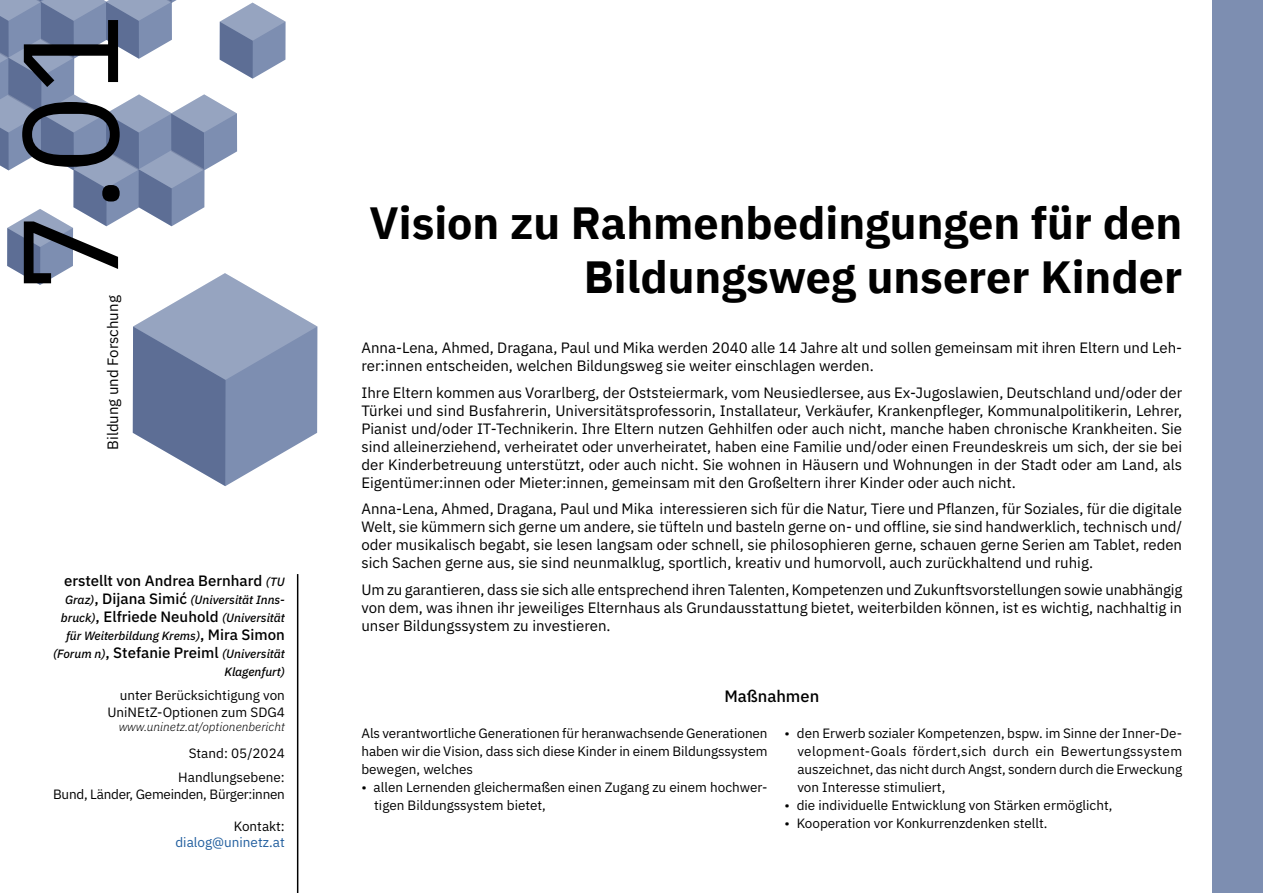
<style>
.page{position:relative;width:1263px;height:893px;background:#fff}
.page>*{position:absolute;margin:0;border:0;box-sizing:border-box;transform-origin:0 0}
.t1{font:135px "IBM Plex Sans";color:#000}
.t2{font:700 45px/54px "IBM Plex Sans";color:#000;text-align:right}
.t3{font:500 16.5px "IBM Plex Sans";color:#000}
.t4{font:15px/18px "IBM Plex Sans";color:#000;text-align:justify}
.t5{font:500 15px "IBM Plex Sans";color:#000}
.t6{font:13.5px/18px "IBM Plex Sans";color:#000;text-align:justify}
.t7{font:13.5px "IBM Plex Sans";letter-spacing:-.02em;color:#000}
.t8{font:13.5px "IBM Plex Sans";color:#215e9e}
.t9{font:italic 500 12px/18px "IBM Plex Sans";color:#000;text-align:right}
.t10{font:italic 300 12px "IBM Plex Sans";color:#000}
.s1{font-style:italic;font-size:12px}
.s2{font-style:normal;font-size:15px}
</style>
<div class="page">
<div style="left:1212px;top:0;width:51px;height:893px;background:#7d8eb1"></div>
<hr style="left:297px;top:574px;width:1px;height:319px;background:#000">
<svg style="left:0;top:0;width:317px;height:486px"></svg>
<h1 class="t1" style="left:-33px;top:293px;width:281px;rotate:-90deg">7.01</h1>
<p class="t4" style="left:103px;top:450px;width:156px;rotate:-90deg">Bildung und Forschung</p>
<p class="t5" style="left:64px;top:569px;width:222px">erstellt von Andrea Bernhard <span class="s1">(TU</span></p>
<p class="t9" style="left:53px;top:589px;width:233px">Graz)<span class="s2">, Dijana Simić</span> (Universität Inns&shy;bruck)<span class="s2">, Elfriede Neuhold</span> (Universität für Weiterbildung Krems)<span class="s2">, Mira Simon </span>(Forum n)<span class="s2">, Stefanie Preiml</span> (Universität Klagenfurt)</p>
<p class="t6" style="left:107px;top:686px;width:179px;line-height:16.2px;text-align:right">unter Berücksichtigung von<br>UniNEtZ-Optionen zum SDG4</p>
<p class="t10" style="left:119px;top:717px;width:168px">www.uninetz.at/optionenbericht</p>
<p class="t6" style="left:178px;top:739px;width:108px;line-height:24.8px;text-align:right">Stand: 05/2024<br>Handlungsebene:</p>
<p class="t7" style="left:53px;top:783px;width:233px">Bund, Länder, Gemeinden, Bürger:innen</p>
<p class="t6" style="left:234px;top:816px;width:53px">Kontakt:</p>
<p class="t8" style="left:175px;top:832px;width:111px">dialog@uninetz.at</p>
<h2 class="t2" style="left:370px;top:192px;width:814px">Vision zu Rahmenbedingungen für den<br>Bildungsweg unserer Kinder</h2>
<p class="t4" style="left:361px;top:338px;width:822px">Anna-Lena, Ahmed, Dragana, Paul und Mika werden 2040 alle 14 Jahre alt und sollen gemeinsam mit ihren Eltern und Leh&shy;rer:innen entscheiden, welchen Bildungsweg sie weiter einschlagen werden.</p>
<p class="t4" style="left:361px;top:382px;width:822px">Ihre Eltern kommen aus Vorarlberg, der Oststeiermark, vom Neusiedlersee, aus Ex-Jugoslawien, Deutschland und/oder der Türkei und sind Busfahrerin, Universitätsprofessorin, Installateur, Verkäufer, Krankenpfleger, Kommunalpolitikerin, Lehrer, Pianist und/oder IT-Technikerin. Ihre Eltern nutzen Gehhilfen oder auch nicht, manche haben chronische Krankheiten. Sie sind alleinerziehend, verheiratet oder unverheiratet, haben eine Familie und/oder einen Freundeskreis um sich, der sie bei der Kinderbetreuung unterstützt, oder auch nicht. Sie wohnen in Häusern und Wohnungen in der Stadt oder am Land, als Eigentümer:innen oder Mieter:innen, gemeinsam mit den Großeltern ihrer Kinder oder auch nicht.</p>
<p class="t4" style="left:361px;top:499px;width:822px">Anna-Lena, Ahmed, Dragana, Paul und Mika interessieren sich für die Natur, Tiere und Pflanzen, für Soziales, für die digitale Welt, sie kümmern sich gerne um andere, sie tüfteln und basteln gerne on- und offline, sie sind handwerklich, technisch und/ oder musikalisch begabt, sie lesen langsam oder schnell, sie philosophieren gerne, schauen gerne Serien am Tablet, reden sich Sachen gerne aus, sie sind neunmalklug, sportlich, kreativ und humorvoll, auch zurückhaltend und ruhig.</p>
<p class="t4" style="left:361px;top:579px;width:822px">Um zu garantieren, dass sie sich alle entsprechend ihren Talenten, Kompetenzen und Zukunftsvorstellungen sowie unabhängig von dem, was ihnen ihr jeweiliges Elternhaus als Grundausstattung bietet, weiterbilden können, ist es wichtig, nachhaltig in unser Bildungssystem zu investieren.</p>
<p class="t3" style="left:724px;top:683px;width:96px">Maßnahmen</p>
<p class="t6" style="left:361px;top:723px;width:408px">Als verantwortliche Generationen für heranwachsende Generationen haben wir die Vision, dass sich diese Kinder in einem Bildungssystem bewegen, welches</p>
<p class="t6" style="left:374px;top:777px;width:395px;text-indent:-13px">• allen Lernenden gleichermaßen einen Zugang zu einem hochwer&shy;tigen Bildungssystem bietet,</p>
<p class="t6" style="left:797px;top:723px;width:386px;text-indent:-13px">• den Erwerb sozialer Kompetenzen, bspw. im Sinne der Inner-De&shy;velopment-Goals fördert,sich durch ein Bewertungssystem auszeichnet, das nicht durch Angst, sondern durch die Erweckung von Interesse stimuliert,</p>
<p class="t6" style="left:784px;top:795px;width:329px">• die individuelle Entwicklung von Stärken ermöglicht,</p>
<p class="t6" style="left:784px;top:813px;width:264px">• Kooperation vor Konkurrenzdenken stellt.</p>
</div>
